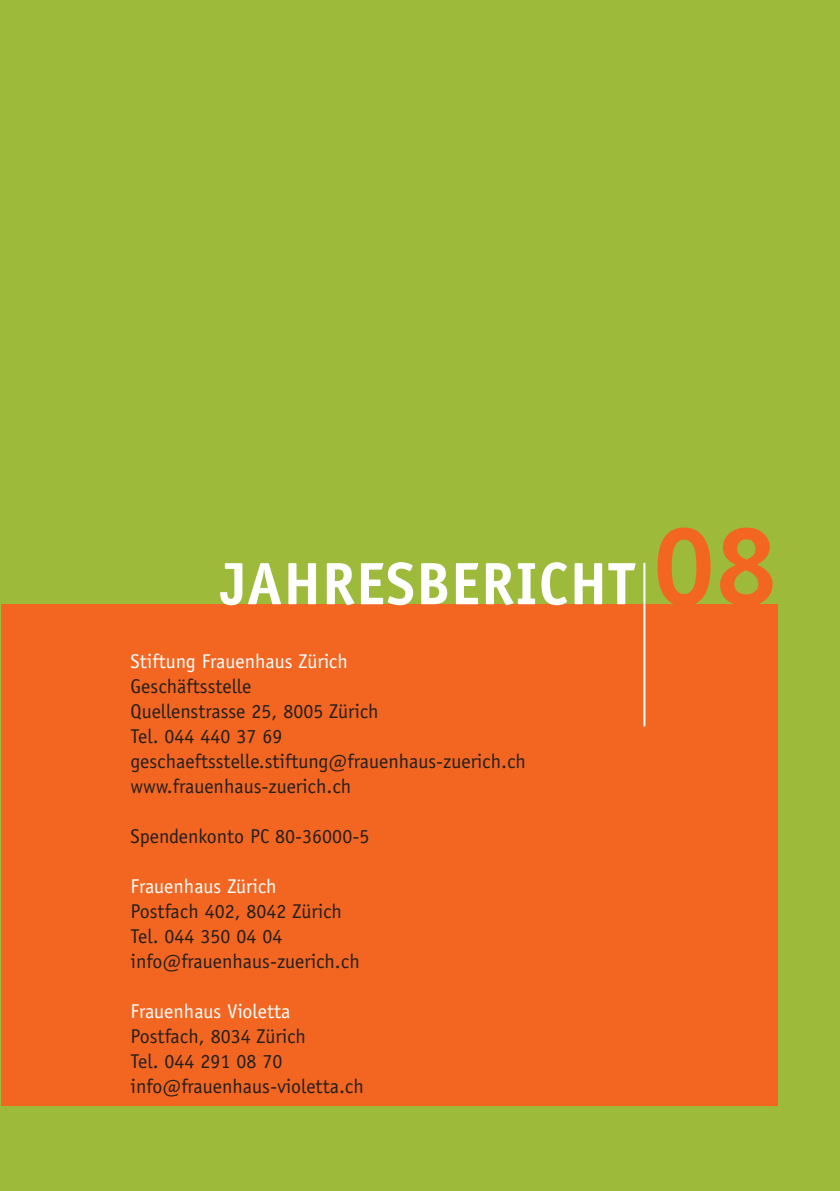
<style>
.page{position:relative;width:840px;height:1191px;background:#fff}
.page>*{position:absolute;margin:0;border:0;box-sizing:border-box;transform-origin:0 0}
.t1{font:700 60px "Officina Sans";letter-spacing:.015em;color:#fff}
.t2{font:20px/25px "Officina Sans";color:#231f20}
.t3{font:20px "Officina Sans";color:#fff}
.s1{font-size:112px;color:#f36621}
</style>
<div class="page">
<div style="left:0;top:0;width:839px;height:1191px;background:#9dba3b"></div>
<div style="left:1px;top:604px;width:776px;height:502px;background:#f36621"></div>
<hr style="left:643px;top:563px;width:2px;height:163px;background:#fff">
<h1 class="t1" style="left:220px;top:561px;width:558px">JAHRESBERICHT <span class="s1">08</span></h1>
<p class="t3" style="left:130px;top:654px;width:219px">Stiftung Frauenhaus Zürich</p>
<p class="t2" style="left:130px;top:675px;width:396px">Geschäftsstelle<br>Quellenstrasse 25, 8005 Zürich<br>Tel. 044 440 37 69 geschaeftsstelle.stiftung@frauenhaus-zuerich.ch www.frauenhaus-zuerich.ch</p>
<p class="t2" style="left:130px;top:825px;width:240px">Spendenkonto PC 80-36000-5</p>
<p class="t3" style="left:130px;top:879px;width:148px">Frauenhaus Zürich</p>
<p class="t2" style="left:130px;top:900px;width:231px">Postfach 402, 8042 Zürich<br>Tel. 044 350 04 04 info@frauenhaus-zuerich.ch</p>
<p class="t3" style="left:130px;top:1004px;width:161px">Frauenhaus Violetta</p>
<p class="t2" style="left:130px;top:1025px;width:235px">Postfach, 8034 Zürich<br>Tel. 044 291 08 70 info@frauenhaus-violetta.ch</p>
</div>
